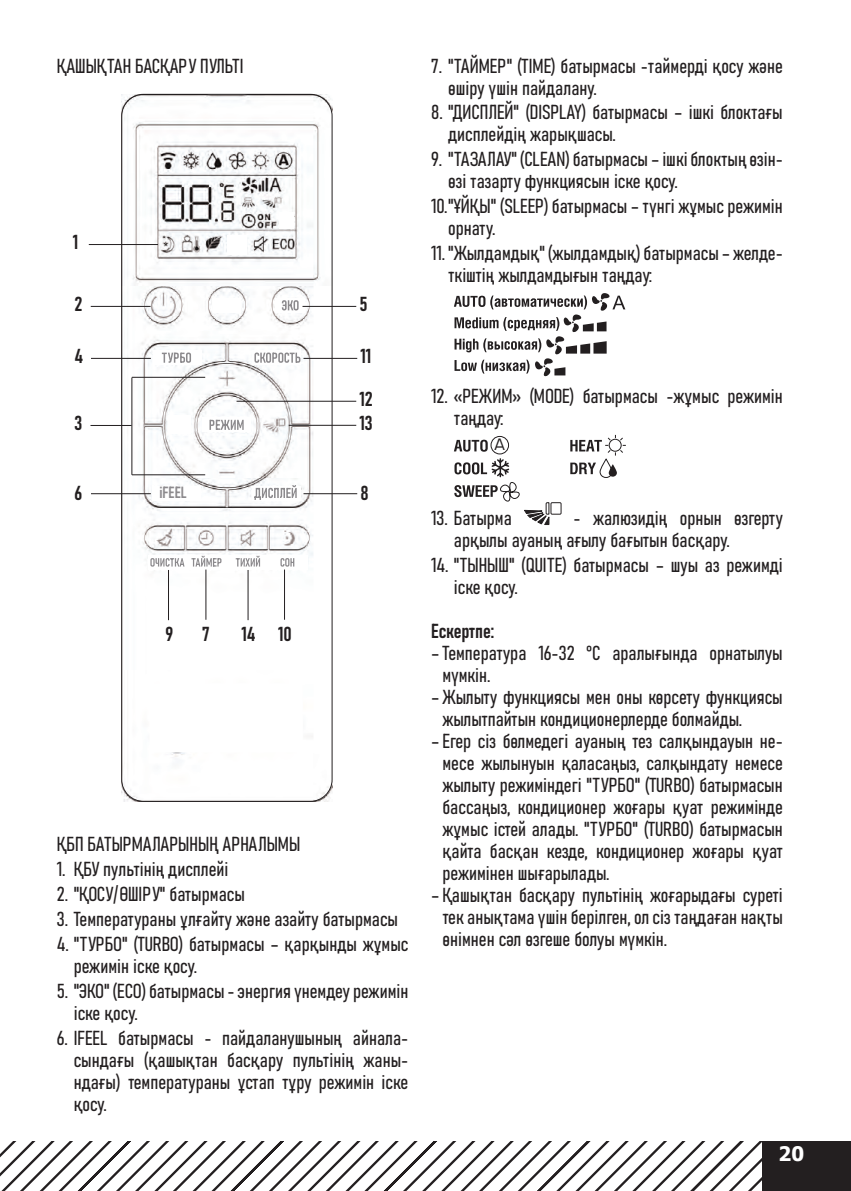
<style>
.page{position:relative;width:851px;height:1191px;background:#fff}
.page>*{position:absolute;margin:0;border:0;box-sizing:border-box;transform-origin:0 0}
.t1{font:20px/22px "Bahnschrift";color:#231f20}
.t2{font:20px "Tahoma KZ Bold";color:#fff}
.t3{font:16px "Bahnschrift";color:#8c8a8d}
.t4{font:15.4px "Europe";color:#231f20}
</style>
<div class="page">
<div style="left:762px;top:1141px;width:88px;height:50px;background:#231f20"></div>
<svg style="left:0;top:1141px;width:762px;height:50px"></svg>
<img style="left:122px;top:94px;width:210px;height:707px">
<div style="left:275px;top:299px;width:29px;height:14px;background:#fff"></div>
<div style="left:252px;top:351px;width:49px;height:14px;background:#fff"></div>
<div style="left:153px;top:351px;width:49px;height:14px;background:#fff"></div>
<div style="left:202px;top:418px;width:49px;height:14px;background:#fff"></div>
<div style="left:152px;top:487px;width:48px;height:14px;background:#fff"></div>
<svg style="left:252px;top:487px;width:49px;height:14px"></svg>
<div style="left:148px;top:555px;width:159px;height:15px;background:#fff"></div>
<div style="left:121px;top:94px;width:211px;height:707px;border:1px solid #231f20;border-radius:22px"></div>
<div style="left:149px;top:683px;width:154px;height:69px;background:#fff"></div>
<svg style="left:162px;top:352px;width:29px;height:11px"></svg>
<svg style="left:209px;top:420px;width:34px;height:10px"></svg>
<svg style="left:254px;top:485px;width:42px;height:15px"></svg>
<svg style="left:280px;top:558px;width:14px;height:8px"></svg>
<svg style="left:236px;top:556px;width:24px;height:10px"></svg>
<svg style="left:191px;top:556px;width:30px;height:10px"></svg>
<svg style="left:150px;top:558px;width:34px;height:8px"></svg>
<svg style="left:254px;top:352px;width:46px;height:11px"></svg>
<svg style="left:282px;top:300px;width:16px;height:10px"></svg>
<div style="left:279px;top:212px;width:15px;height:17px;background:#fff"></div>
<div style="left:227px;top:235px;width:20px;height:20px;background:#fff"></div>
<div style="left:213px;top:299px;width:27px;height:14px;background:#fff"></div>
<div style="left:168px;top:416px;width:22px;height:18px;background:#fff"></div>
<hr style="left:91px;top:306px;width:60px;height:1px;background:#231f20">
<hr style="left:132px;top:377px;width:73px;height:1px;background:#231f20">
<hr style="left:132px;top:474px;width:73px;height:1px;background:#231f20">
<hr style="left:131px;top:377px;width:1px;height:98px;background:#231f20">
<hr style="left:91px;top:358px;width:60px;height:1px;background:#231f20">
<hr style="left:302px;top:306px;width:54px;height:1px;background:#231f20">
<hr style="left:91px;top:493px;width:60px;height:1px;background:#231f20">
<hr style="left:205px;top:569px;width:1px;height:51px;background:#231f20">
<hr style="left:303px;top:493px;width:54px;height:1px;background:#231f20">
<hr style="left:168px;top:570px;width:1px;height:50px;background:#231f20">
<hr style="left:284px;top:569px;width:1px;height:51px;background:#231f20">
<hr style="left:303px;top:358px;width:54px;height:1px;background:#231f20">
<hr style="left:248px;top:570px;width:1px;height:50px;background:#231f20">
<hr style="left:236px;top:401px;width:120px;height:1px;background:#231f20">
<hr style="left:90px;top:425px;width:42px;height:1px;background:#231f20">
<hr style="left:289px;top:425px;width:67px;height:1px;background:#231f20">
<hr style="left:89px;top:244px;width:69px;height:1px;background:#231f20">
<svg style="left:454px;top:293px;width:171px;height:84px"></svg>
<div style="left:490px;top:436px;width:19px;height:18px;border:1px solid #231f20;border-radius:50%"></div>
<div style="left:599px;top:459px;width:13px;height:19px;border:1px solid #231f20;border-radius:6px"></div>
<svg style="left:608px;top:464px;width:8px;height:12px"></svg>
<svg style="left:570px;top:435px;width:55px;height:20px"></svg>
<svg style="left:570px;top:462px;width:26px;height:12px"></svg>
<div style="left:550px;top:502px;width:11px;height:12px;border:1px solid #231f20"></div>
<svg style="left:454px;top:440px;width:95px;height:85px"></svg>
<p class="t1" style="left:57px;top:53px;width:188px">ҚАШЫҚТАН БАСҚАРУ ПУЛЬТІ</p>
<p class="t1" style="left:73px;top:230px;width:7px">1</p>
<p class="t1" style="left:75px;top:292px;width:9px">2</p>
<p class="t1" style="left:75px;top:344px;width:10px">4</p>
<p class="t1" style="left:359px;top:292px;width:10px">5</p>
<p class="t1" style="left:360px;top:344px;width:12px">11</p>
<p class="t1" style="left:359px;top:387px;width:15px">12</p>
<p class="t1" style="left:75px;top:411px;width:9px">3</p>
<p class="t1" style="left:359px;top:411px;width:15px">13</p>
<p class="t1" style="left:75px;top:480px;width:9px">6</p>
<p class="t3" style="left:159px;top:480px;width:29px">iFEEL</p>
<p class="t1" style="left:165px;top:622px;width:9px">9</p>
<p class="t1" style="left:278px;top:621px;width:15px">10</p>
<p class="t1" style="left:202px;top:621px;width:9px">7</p>
<p class="t1" style="left:241px;top:622px;width:16px">14</p>
<p class="t1" style="left:360px;top:480px;width:10px">8</p>
<p class="t1" style="left:57px;top:832px;width:245px">ҚБП БАТЫРМАЛАРЫНЫҢ АРНАЛЫМЫ</p>
<p class="t1" style="left:57px;top:857px;width:173px">1. ҚБУ пультінің дисплейі</p>
<p class="t1" style="left:57px;top:881px;width:190px">2. "ҚОСУ/ӨШІРУ" батырмасы</p>
<p class="t1" style="left:57px;top:906px;width:343px">3. Температураны ұлғайту және азайту батырмасы</p>
<p class="t1" style="left:74px;top:931px;width:336px;text-indent:-17px">4. "ТУРБО" (TURBO) батырмасы – қарқынды жұмыс режимін іске қосу.</p>
<p class="t1" style="left:74px;top:978px;width:336px;text-indent:-17px">5. "ЭКО" (ЕСО) батырмасы - энергия үнемдеу режимін іске қосу.</p>
<p class="t1" style="left:74px;top:1025px;width:336px;text-align:justify;text-indent:-17px">6. IFEEL батырмасы - пайдаланушының айнала&shy;сындағы (қашықтан басқару пультінің жаны&shy;ндағы) температураны ұстап тұру режимін іске қосу.</p>
<p class="t1" style="left:448px;top:53px;width:336px;text-indent:-17px">7. "ТАЙМЕР" (TIME) батырмасы -таймерді қосу және өшіру үшін пайдалану.</p>
<p class="t1" style="left:448px;top:100px;width:336px;text-indent:-17px">8. "ДИСПЛЕЙ" (DISPLAY) батырмасы – ішкі блоктағы дисплейдің жарықшасы.</p>
<p class="t1" style="left:448px;top:147px;width:336px;text-indent:-17px">9. "ТАЗАЛАУ" (CLEAN) батырмасы – ішкі блоктың өзін&shy;өзі тазарту функциясын іске қосу.</p>
<p class="t1" style="left:448px;top:194px;width:336px;text-indent:-17px">10. "ҰЙҚЫ" (SLEEP) батырмасы – түнгі жұмыс режимін орнату.</p>
<p class="t1" style="left:448px;top:241px;width:336px;text-indent:-17px">11. "Жылдамдық" (жылдамдық) батырмасы – желде&shy;ткіштің жылдамдығын таңдау:</p>
<p class="t1" style="left:454px;top:384px;width:330px;text-indent:-23px">12. «РЕЖИМ» (MODE) батырмасы -жұмыс режимін таңдау:</p>
<p class="t4" style="left:494px;top:436px;width:13px">À</p>
<p class="t1" style="left:431px;top:505px;width:82px">13. Батырма</p>
<p class="t1" style="left:454px;top:505px;width:330px;text-indent:120px">- жалюзидің орнын өзгерту арқылы ауаның ағылу бағытын басқару.</p>
<p class="t1" style="left:454px;top:552px;width:330px;text-indent:-23px">14. "ТЫНЫШ" (QUITE) батырмасы – шуы аз режимді іске қосу.</p>
<p class="t1" style="left:431px;top:618px;width:64px">Ескертпе:</p>
<p class="t1" style="left:442px;top:640px;width:342px;text-indent:-11px">– Температура 16-32 °С аралығында орнатылуы мүмкін.</p>
<p class="t1" style="left:442px;top:684px;width:342px;text-indent:-11px">– Жылыту функциясы мен оны көрсету функциясы жылытпайтын кондиционерлерде болмайды.</p>
<p class="t1" style="left:442px;top:728px;width:342px;text-align:justify;text-indent:-11px">– Егер сіз бөлмедегі ауаның тез салқындауын не&shy;месе жылынуын қаласаңыз, салқындату немесе жылыту режиміндегі "ТУРБО" (TURBO) батырмасын бассаңыз, кондиционер жоғары қуат режимінде жұмыс істей алады. "ТУРБО" (TURBO) батырмасын қайта басқан кезде, кондиционер жоғары қуат режимінен шығарылады.</p>
<p class="t1" style="left:442px;top:882px;width:342px;text-align:justify;text-indent:-11px">– Қашықтан басқару пультінің жоғарыдағы суреті тек анықтама үшін берілген, ол сіз таңдаған нақты өнімнен сәл өзгеше болуы мүмкін.</p>
<p class="t2" style="left:778px;top:1139px;width:27px">20</p>
</div>
